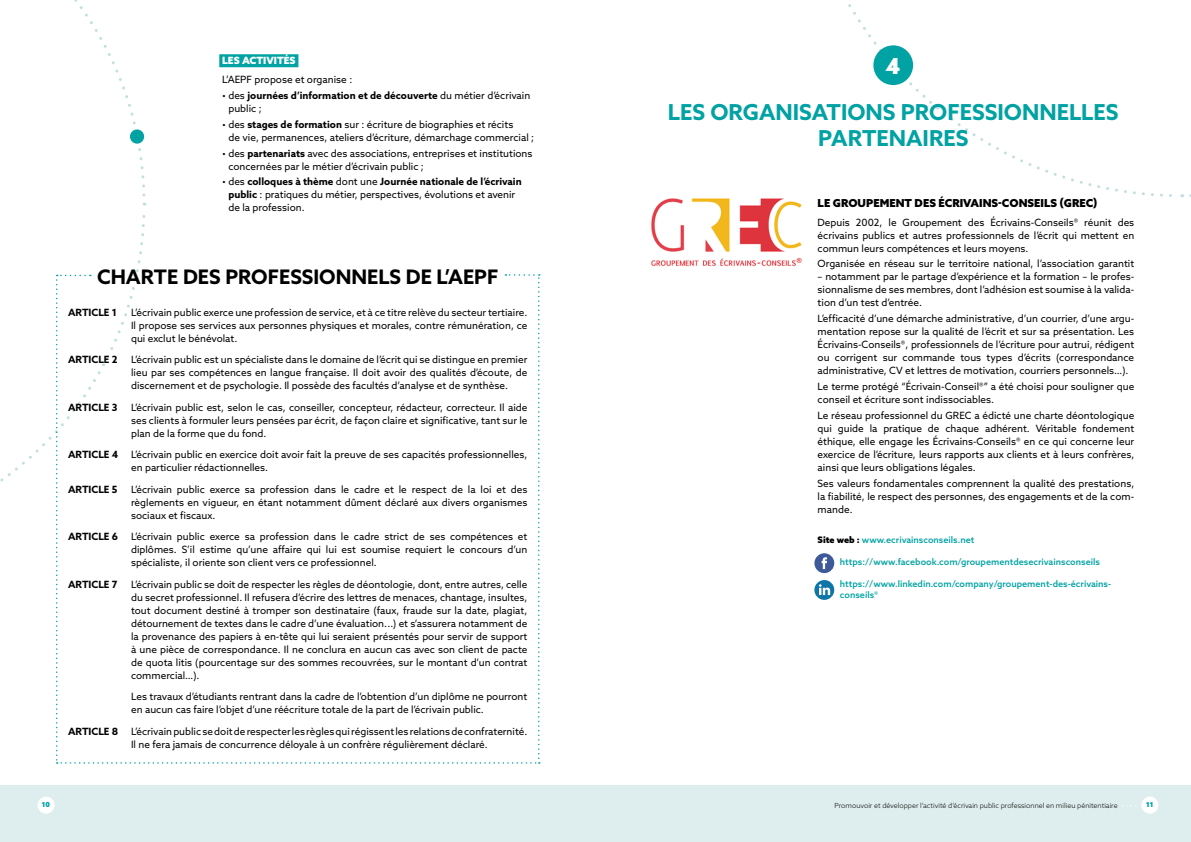
<style>
.page{position:relative;width:1191px;height:842px;background:#fff}
.page>*{position:absolute;margin:0;border:0;box-sizing:border-box;transform-origin:0 0}
.t1{font:700 22px/26.4px "Azo Sans";color:#00a2a3;text-align:center}
.t2{font:900 22px "Azo Sans";color:#fff}
.t3{font:700 20px "Azo Sans";color:#000}
.t4{font:900 11px "Azo Sans";color:#000}
.t5{font:10px/13px "Azo Sans";color:#000;text-align:justify}
.t6{font:700 10px/13px "Azo Sans";color:#000}
.t7{font:900 10px "Azo Sans";color:#fff}
.t8{font:500 9px/11px "Azo Sans";color:#00a2a3}
.t9{font:300 7px "Azo Sans";color:#000}
.t10{font:900 7px "Azo Sans";color:#00a2a3}
.s1{font-weight:400}
.s2{font-weight:700}
.s3{font-weight:900;color:#000}
.s4{color:#fff}
</style>
<div class="page">
<div style="left:0;top:785px;width:1191px;height:57px;background:#deeded"></div>
<div style="left:1141px;top:797px;width:17px;height:17px;background:#fff;border-radius:50%"></div>
<div style="left:38px;top:797px;width:17px;height:17px;background:#fff;border-radius:50%"></div>
<svg style="left:74px;top:0;width:73px;height:206px"></svg>
<svg style="left:848px;top:4px;width:324px;height:193px"></svg>
<svg style="left:1181px;top:194px;width:10px;height:4px"></svg>
<div style="left:219px;top:54px;width:79px;height:13px;background:#00a2a3"></div>
<svg style="left:56px;top:274px;width:484px;height:490px"></svg>
<div style="left:873px;top:45px;width:40px;height:40px;background:#00a2a3;border-radius:50%"></div>
<img style="left:651px;top:198px;width:151px;height:69px">
<div style="left:130px;top:129px;width:14px;height:15px;background:#00a2a3;border-radius:50%"></div>
<div style="left:814px;top:553px;width:20px;height:20px;background:#3d5999;border-radius:50%"></div>
<svg style="left:821px;top:557px;width:6px;height:12px"></svg>
<svg style="left:814px;top:580px;width:20px;height:20px"></svg>
<p class="t7" style="left:222px;top:54px;width:75px">LES ACTIVITÉS</p>
<p class="t5" style="left:222px;top:73px;width:132px">L’AEPF propose et organise :</p>
<p class="t6" style="left:228px;top:89px;width:303px;text-indent:-6px"><span class="s1">• des</span> journées d’information et de découverte <span class="s1">du métier d’écrivain public ;</span></p>
<p class="t5" style="left:228px;top:118px;width:307px;text-indent:-6px">• des <span class="s2">stages de formation</span> sur : écriture de biographies et récits<br>de vie, permanences, ateliers d’écriture, démarchage commercial ;</p>
<p class="t5" style="left:228px;top:146px;width:306px;text-indent:-6px">• des <span class="s2">partenariats</span> avec des associations, entreprises et institutions concernées par le métier d’écrivain public ;</p>
<p class="t5" style="left:228px;top:175px;width:295px;text-align:left;text-indent:-6px">• des <span class="s2">colloques à thème</span> dont une <span class="s2">Journée nationale de l’écrivain public</span> : pratiques du métier, perspectives, évolutions et avenir de la profession.</p>
<h2 class="t3" style="left:97px;top:264px;width:403px">CHARTE DES PROFESSIONNELS DE L’AEPF</h2>
<p class="t6" style="left:68px;top:305px;width:50px">ARTICLE 1</p>
<p class="t5" style="left:131px;top:305px;width:398px;text-align:left">L’écrivain public exerce une profession de service, et à ce titre relève du secteur tertiaire.<br>Il propose ses services aux personnes physiques et morales, contre rémunération, ce qui exclut le bénévolat.</p>
<p class="t6" style="left:68px;top:353px;width:51px">ARTICLE 2</p>
<p class="t5" style="left:131px;top:353px;width:398px">L’écrivain public est un spécialiste dans le domaine de l’écrit qui se distingue en premier lieu par ses compétences en langue française. Il doit avoir des qualités d’écoute, de discernement et de psychologie. Il possède des facultés d’analyse et de synthèse.</p>
<p class="t6" style="left:68px;top:400px;width:51px">ARTICLE 3</p>
<p class="t5" style="left:131px;top:400px;width:398px">L’écrivain public est, selon le cas, conseiller, concepteur, rédacteur, correcteur. Il aide ses clients à formuler leurs pensées par écrit, de façon claire et significative, tant sur le plan de la forme que du fond.</p>
<p class="t6" style="left:68px;top:448px;width:52px">ARTICLE 4</p>
<p class="t5" style="left:131px;top:448px;width:398px">L’écrivain public en exercice doit avoir fait la preuve de ses capacités professionnelles, en particulier rédactionnelles.</p>
<p class="t6" style="left:68px;top:482px;width:51px">ARTICLE 5</p>
<p class="t5" style="left:131px;top:482px;width:398px">L’écrivain public exerce sa profession dans le cadre et le respect de la loi et des règlements en vigueur, en étant notamment dûment déclaré aux divers organismes sociaux et fiscaux.</p>
<p class="t6" style="left:68px;top:530px;width:52px">ARTICLE 6</p>
<p class="t5" style="left:131px;top:530px;width:398px">L’écrivain public exerce sa profession dans le cadre strict de ses compétences et diplômes. S’il estime qu’une affaire qui lui est soumise requiert le concours d’un spécialiste, il oriente son client vers ce professionnel.</p>
<p class="t6" style="left:68px;top:577px;width:51px">ARTICLE 7</p>
<p class="t5" style="left:131px;top:577px;width:398px">L’écrivain public se doit de respecter les règles de déontologie, dont, entre autres, celle du secret professionnel. Il refusera d’écrire des lettres de menaces, chantage, insultes, tout document destiné à tromper son destinataire (faux, fraude sur la date, plagiat, détournement de textes dans le cadre d’une évaluation...) et s’assurera notamment de la provenance des papiers à en-tête qui lui seraient présentés pour servir de support à une pièce de correspondance. Il ne conclura en aucun cas avec son client de pacte de quota litis (pourcentage sur des sommes recouvrées, sur le montant d’un contrat commercial…).</p>
<p class="t5" style="left:131px;top:690px;width:398px">Les travaux d’étudiants rentrant dans la cadre de l’obtention d’un diplôme ne pourront en aucun cas faire l’objet d’une réécriture totale de la part de l’écrivain public.</p>
<p class="t6" style="left:68px;top:724px;width:52px">ARTICLE 8</p>
<p class="t5" style="left:131px;top:724px;width:396px">L’écrivain public se doit de respecter les règles qui régissent les relations de confraternité.<br>Il ne fera jamais de concurrence déloyale à un confrère régulièrement déclaré.</p>
<h1 class="t2" style="left:885px;top:51px;width:16px">4</h1>
<h1 class="t1" style="left:668px;top:98px;width:452px">LES ORGANISATIONS PROFESSIONNELLES<br>PARTENAIRES</h1>
<p class="t4" style="left:817px;top:196px;width:281px">LE GROUPEMENT DES ÉCRIVAINS-CONSEILS (GREC)</p>
<p class="t5" style="left:817px;top:215px;width:318px">Depuis 2002, le Groupement des Écrivains-Conseils® réunit des écrivains publics et autres professionnels de l’écrit qui mettent en commun leurs compétences et leurs moyens.</p>
<p class="t5" style="left:817px;top:257px;width:318px">Organisée en réseau sur le territoire national, l’association garantit</p>
<p class="t5" style="left:817px;top:270px;width:318px">– notamment par le partage d’expérience et la formation – le profes&shy;sionnalisme de ses membres, dont l’adhésion est soumise à la valida&shy;tion d’un test d’entrée.</p>
<p class="t5" style="left:817px;top:312px;width:318px">L’efficacité d’une démarche administrative, d’un courrier, d’une argu&shy;mentation repose sur la qualité de l’écrit et sur sa présentation. Les Écrivains-Conseils®, professionnels de l’écriture pour autrui, rédigent ou corrigent sur commande tous types d’écrits (correspondance administrative, CV et lettres de motivation, courriers personnels…).</p>
<p class="t5" style="left:817px;top:380px;width:318px">Le terme protégé “Écrivain-Conseil®” a été choisi pour souligner que conseil et écriture sont indissociables.</p>
<p class="t5" style="left:817px;top:409px;width:318px">Le réseau professionnel du GREC a édicté une charte déontologique qui guide la pratique de chaque adhérent. Véritable fondement éthique, elle engage les Écrivains-Conseils® en ce qui concerne leur exercice de l’écriture, leurs rapports aux clients et à leurs confrères, ainsi que leurs obligations légales.</p>
<p class="t5" style="left:817px;top:477px;width:318px">Ses valeurs fondamentales comprennent la qualité des prestations, la fiabilité, le respect des personnes, des engagements et de la com&shy;mande.</p>
<p class="t8" style="left:817px;top:534px;width:158px"><span class="s3">Site web :</span> www.ecrivainsconseils.net</p>
<p class="t8" style="left:840px;top:556px;width:261px">https://www.facebook.com/groupementdesecrivainsconseils</p>
<p class="t8" style="left:840px;top:578px;width:273px">https://www.linkedin.com/company/groupement-des-écrivains&shy;conseils®</p>
<p class="t10" style="left:42px;top:800px;width:10px">10</p>
<p class="t9" style="left:834px;top:801px;width:304px">Promouvoir et développer l’activité d’écrivain public professionnel en milieu pénitentiaire <span class="s4">• • • •</span></p>
<p class="t10" style="left:1146px;top:800px;width:9px">11</p>
</div>
